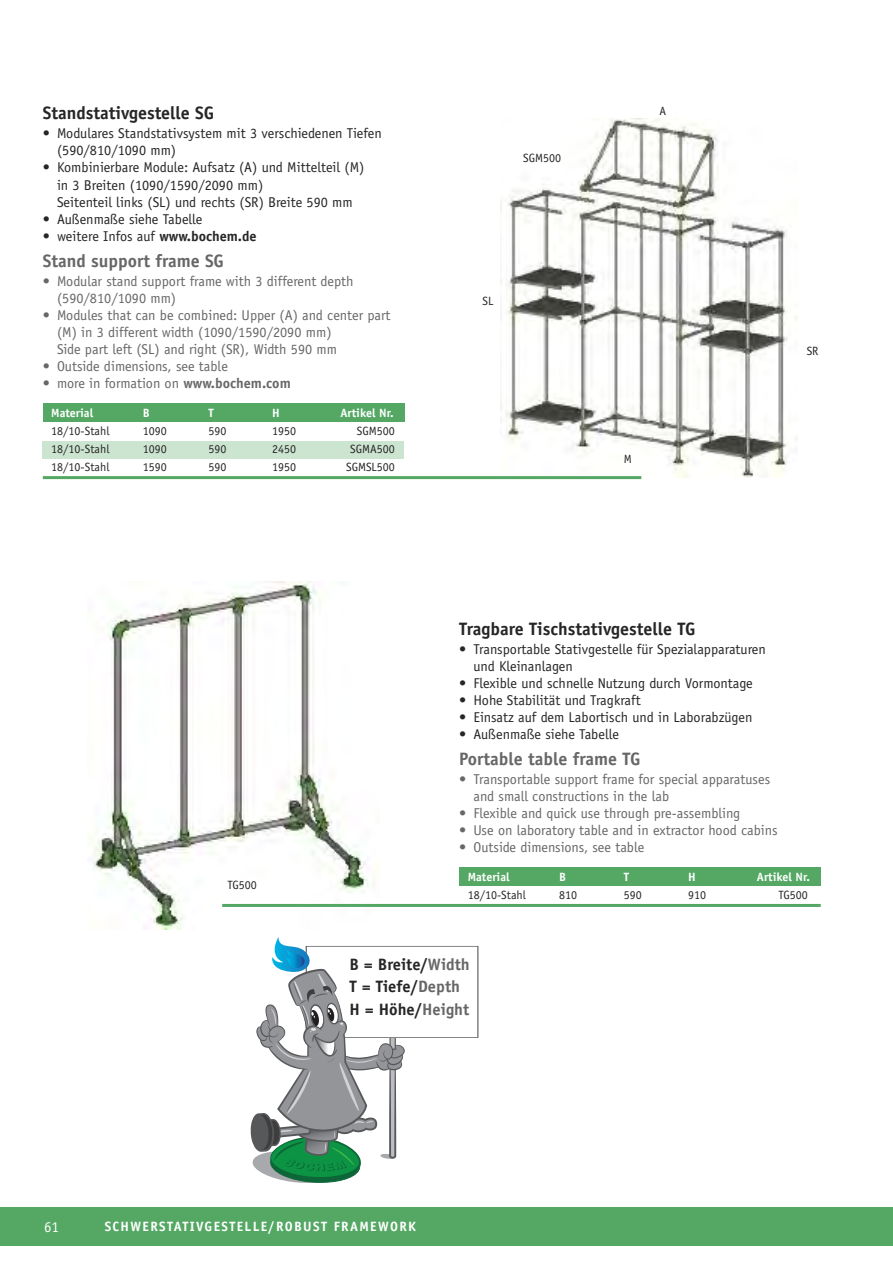
<style>
.page{position:relative;width:893px;height:1263px;background:#fff}
.page>*{position:absolute;margin:0;border:0;box-sizing:border-box;transform-origin:0 0}
.t1{font:700 18px "Officina Sans";color:#272627}
.t2{font:700 18px "Officina Sans";color:#686768}
.t3{font:700 16.5px/22.5px "Officina Sans";color:#272627}
.t4{font:15px "Officina Sans";color:#fff}
.t5{font:14.25px/17.1px "Officina Sans";color:#686768}
.t6{font:14.25px/17.1px "Officina Sans";color:#272627}
.t7{font:700 13.5px "Officina Sans";letter-spacing:.1em;color:#fff}
.t8{font:12px "Officina Sans";color:#272627}
.t9{font:700 12px "Officina Sans";color:#fff}
.s1{font-weight:700}
.s2{color:#686768}
</style>
<div class="page">
<div style="left:0;top:1208px;width:893px;height:38px;background:#54a864"></div>
<div style="left:459px;top:867px;width:362px;height:19px;background:#54a864"></div>
<img style="left:88px;top:582px;width:292px;height:348px">
<hr style="left:222px;top:904px;width:599px;height:3px;background:#54a864">
<img style="left:500px;top:119px;width:298px;height:358px">
<div style="left:43px;top:441px;width:361px;height:17px;background:#cce5d0"></div>
<div style="left:43px;top:403px;width:361px;height:19px;background:#54a864"></div>
<hr style="left:43px;top:476px;width:598px;height:3px;background:#54a864">
<div style="left:320px;top:924px;width:146px;height:113px;background:#fff"></div>
<svg style="left:250px;top:937px;width:228px;height:246px"></svg>
<p class="t1" style="left:43px;top:106px;width:173px">Standstativgestelle SG</p>
<p class="t6" style="left:57px;top:126px;width:326px;text-indent:-14px">• Modulares Standstativsystem mit 3 verschiedenen Tiefen (590/810/1090 mm)</p>
<p class="t6" style="left:57px;top:160px;width:309px;text-indent:-14px">• Kombinierbare Module: Aufsatz (A) und Mittelteil (M) in 3 Breiten (1090/1590/2090 mm)<br>Seitenteil links (SL) und rechts (SR) Breite 590 mm</p>
<p class="t6" style="left:43px;top:211px;width:161px">• Außenmaße siehe Tabelle</p>
<p class="t6" style="left:43px;top:229px;width:215px">• weitere Infos auf <span class="s1">www.bochem.de</span></p>
<p class="t2" style="left:43px;top:254px;width:183px">Stand support frame SG</p>
<p class="t5" style="left:57px;top:273px;width:298px;text-indent:-14px">• Modular stand support frame with 3 different depth (590/810/1090 mm)</p>
<p class="t5" style="left:57px;top:307px;width:335px;text-indent:-14px">• Modules that can be combined: Upper (A) and center part (M) in 3 different width (1090/1590/2090 mm)<br>Side part left (SL) and right (SR), Width 590 mm</p>
<p class="t5" style="left:43px;top:359px;width:187px">• Outside dimensions, see table</p>
<p class="t5" style="left:43px;top:376px;width:249px">• more in formation on <span class="s1">www.bochem.com</span></p>
<p class="t9" style="left:51px;top:408px;width:43px">Material</p>
<p class="t9" style="left:143px;top:408px;width:8px">B</p>
<p class="t9" style="left:209px;top:408px;width:7px">T</p>
<p class="t9" style="left:272px;top:408px;width:9px">H</p>
<p class="t9" style="left:340px;top:408px;width:55px">Artikel Nr.</p>
<p class="t8" style="left:51px;top:426px;width:60px">18/10-Stahl</p>
<p class="t8" style="left:143px;top:426px;width:25px">1090</p>
<p class="t8" style="left:209px;top:426px;width:19px">590</p>
<p class="t8" style="left:272px;top:426px;width:25px">1950</p>
<p class="t8" style="left:357px;top:426px;width:39px">SGM500</p>
<p class="t8" style="left:51px;top:444px;width:60px">18/10-Stahl</p>
<p class="t8" style="left:143px;top:444px;width:25px">1090</p>
<p class="t8" style="left:209px;top:444px;width:19px">590</p>
<p class="t8" style="left:272px;top:444px;width:25px">2450</p>
<p class="t8" style="left:350px;top:444px;width:46px">SGMA500</p>
<p class="t8" style="left:51px;top:462px;width:60px">18/10-Stahl</p>
<p class="t8" style="left:143px;top:462px;width:25px">1590</p>
<p class="t8" style="left:209px;top:462px;width:19px">590</p>
<p class="t8" style="left:272px;top:462px;width:25px">1950</p>
<p class="t8" style="left:346px;top:462px;width:50px">SGMSL500</p>
<p class="t8" style="left:228px;top:880px;width:31px">TG500</p>
<p class="t8" style="left:523px;top:153px;width:39px">SGM500</p>
<p class="t8" style="left:483px;top:296px;width:12px">SL</p>
<p class="t8" style="left:660px;top:106px;width:8px">A</p>
<p class="t8" style="left:624px;top:454px;width:10px">M</p>
<p class="t8" style="left:807px;top:346px;width:13px">SR</p>
<p class="t1" style="left:459px;top:622px;width:238px">Tragbare Tischstativgestelle TG</p>
<p class="t6" style="left:473px;top:641px;width:294px;text-indent:-14px">• Transportable Stativgestelle für Spezialapparaturen und Kleinanlagen</p>
<p class="t6" style="left:459px;top:675px;width:295px">• Flexible und schnelle Nutzung durch Vormontage</p>
<p class="t6" style="left:459px;top:693px;width:183px">• Hohe Stabilität und Tragkraft</p>
<p class="t6" style="left:459px;top:710px;width:295px">• Einsatz auf dem Labortisch und in Laborabzügen</p>
<p class="t6" style="left:459px;top:727px;width:161px">• Außenmaße siehe Tabelle</p>
<p class="t2" style="left:459px;top:752px;width:183px">Portable table frame TG</p>
<p class="t5" style="left:473px;top:771px;width:298px;text-indent:-14px">• Transportable support frame for special apparatuses and small constructions in the lab</p>
<p class="t5" style="left:459px;top:806px;width:283px">• Flexible and quick use through pre-assembling</p>
<p class="t5" style="left:459px;top:823px;width:320px">• Use on laboratory table and in extractor hood cabins</p>
<p class="t5" style="left:459px;top:840px;width:187px">• Outside dimensions, see table</p>
<p class="t9" style="left:468px;top:872px;width:43px">Material</p>
<p class="t9" style="left:559px;top:872px;width:8px">B</p>
<p class="t9" style="left:624px;top:872px;width:7px">T</p>
<p class="t9" style="left:688px;top:872px;width:9px">H</p>
<p class="t9" style="left:757px;top:872px;width:55px">Artikel Nr.</p>
<p class="t8" style="left:468px;top:890px;width:60px">18/10-Stahl</p>
<p class="t8" style="left:559px;top:890px;width:19px">810</p>
<p class="t8" style="left:624px;top:890px;width:19px">590</p>
<p class="t8" style="left:688px;top:890px;width:19px">910</p>
<p class="t8" style="left:779px;top:890px;width:31px">TG500</p>
<p class="t3" style="left:349px;top:954px;width:122px">B = Breite/<span class="s2">Width<br></span>T = Tiefe/<span class="s2">Depth<br></span>H = Höhe/<span class="s2">Height</span></p>
<p class="t4" style="left:44px;top:1221px;width:16px">61</p>
<p class="t7" style="left:105px;top:1221px;width:313px">SCHWERSTATIVGESTELLE/ROBUST FRAMEWORK</p>
</div>
